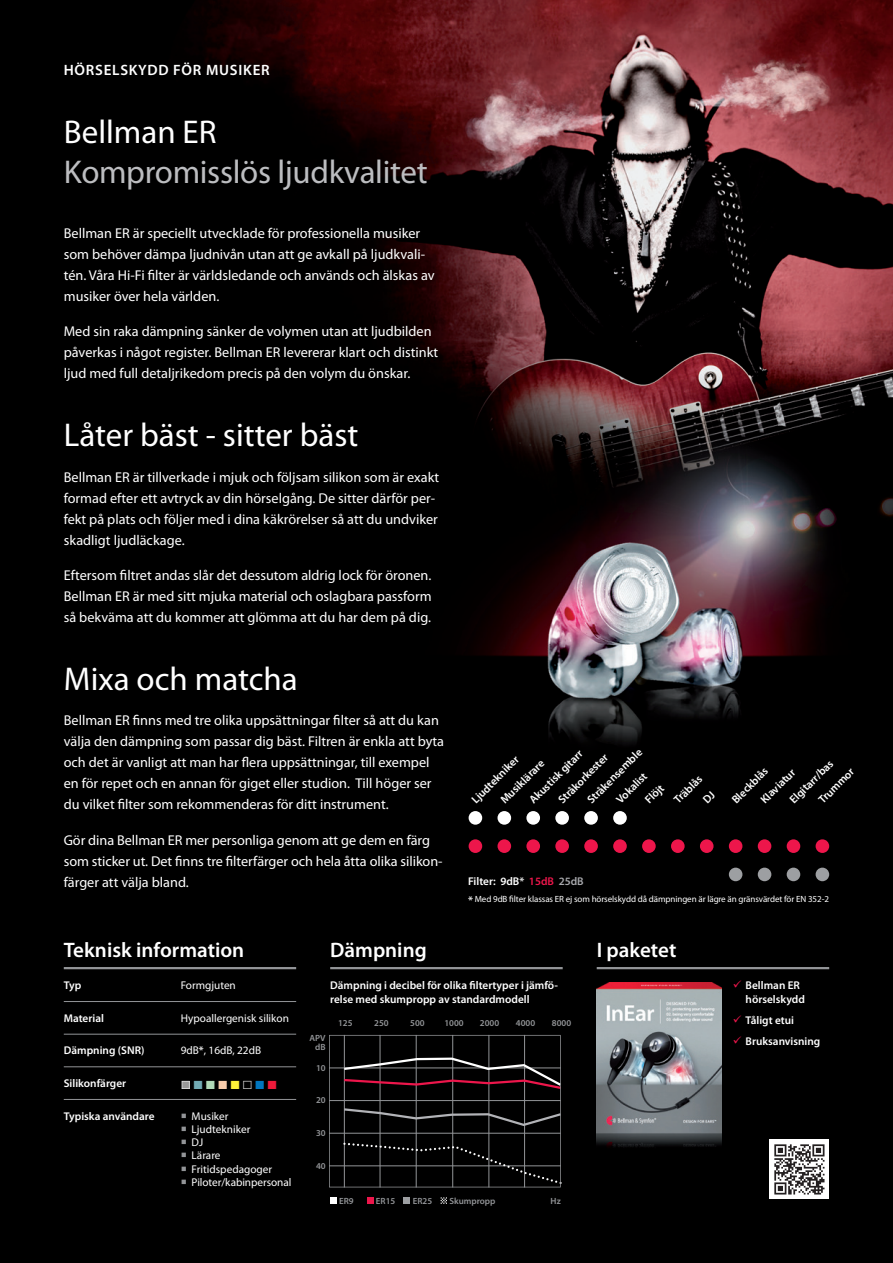
<style>
.page{position:relative;width:893px;height:1263px;background:#fff}
.page>*{position:absolute;margin:0;border:0;box-sizing:border-box;transform-origin:0 0}
.t1{font:33px "Myriad Pro";color:#fff}
.t2{font:33px "Myriad Pro";letter-spacing:-.01em;color:#bcbdc0}
.t3{font:600 21px "Myriad Pro";color:#fff}
.t4{font:600 15px "Myriad Pro";letter-spacing:.05em;color:#fff}
.t5{font:14.25px/21px "Myriad Pro";color:#fff}
.t6{font:600 11.25px/13.5px "Myriad Pro";color:#fff}
.t7{font:11.25px "Myriad Pro";color:#fff}
.t8{font:9px "Myriad Pro";letter-spacing:-.01em;color:#fff}
.t9{font:600 9px "Myriad Pro";color:#939598}
.s1{color:#ed164b}
.s2{color:#a8a9ad}
.s3{font-weight:600;font-size:11.25px}
.s4{font-weight:600}
.s5{color:#939598}
</style>
<div class="page">
<img style="left:0;top:0;width:893px;height:1263px">
<hr style="left:64px;top:967px;width:232px;height:2px;background:#939598">
<hr style="left:64px;top:1001px;width:232px;height:1px;background:#939598">
<hr style="left:64px;top:1034px;width:232px;height:1px;background:#939598">
<hr style="left:64px;top:1066px;width:232px;height:1px;background:#939598">
<hr style="left:64px;top:1099px;width:232px;height:1px;background:#939598">
<svg style="left:329px;top:1035px;width:234px;height:152px;background:#110f10"></svg>
<img style="left:597px;top:983px;width:125px;height:172px">
<hr style="left:330px;top:967px;width:233px;height:2px;background:#939598">
<hr style="left:597px;top:967px;width:232px;height:2px;background:#939598">
<div style="left:330px;top:1197px;width:7px;height:7px;background:#fff"></div>
<div style="left:367px;top:1197px;width:6px;height:7px;background:#ed164b"></div>
<div style="left:770px;top:1140px;width:59px;height:59px;background:#fff"></div>
<svg style="left:774px;top:1144px;width:50px;height:50px"></svg>
<div style="left:404px;top:1197px;width:6px;height:7px;background:#9d9fa2"></div>
<svg style="left:441px;top:1197px;width:6px;height:7px"></svg>
<div style="left:816px;top:839px;width:13px;height:14px;background:#ed164b;border-radius:50%"></div>
<div style="left:787px;top:839px;width:13px;height:14px;background:#ed164b;border-radius:50%"></div>
<div style="left:758px;top:839px;width:13px;height:14px;background:#ed164b;border-radius:50%"></div>
<div style="left:729px;top:839px;width:13px;height:14px;background:#ed164b;border-radius:50%"></div>
<div style="left:700px;top:839px;width:13px;height:14px;background:#ed164b;border-radius:50%"></div>
<div style="left:671px;top:839px;width:14px;height:14px;background:#ed164b;border-radius:50%"></div>
<div style="left:642px;top:839px;width:14px;height:14px;background:#ed164b;border-radius:50%"></div>
<div style="left:613px;top:839px;width:14px;height:14px;background:#ed164b;border-radius:50%"></div>
<div style="left:584px;top:839px;width:14px;height:14px;background:#ed164b;border-radius:50%"></div>
<div style="left:555px;top:839px;width:14px;height:14px;background:#ed164b;border-radius:50%"></div>
<div style="left:526px;top:839px;width:14px;height:14px;background:#ed164b;border-radius:50%"></div>
<div style="left:497px;top:839px;width:14px;height:14px;background:#ed164b;border-radius:50%"></div>
<div style="left:469px;top:839px;width:13px;height:14px;background:#ed164b;border-radius:50%"></div>
<div style="left:816px;top:868px;width:13px;height:13px;background:#9d9fa2;border-radius:50%"></div>
<div style="left:787px;top:868px;width:13px;height:13px;background:#9d9fa2;border-radius:50%"></div>
<div style="left:758px;top:868px;width:13px;height:13px;background:#9d9fa2;border-radius:50%"></div>
<div style="left:729px;top:868px;width:13px;height:13px;background:#9d9fa2;border-radius:50%"></div>
<div style="left:613px;top:811px;width:14px;height:14px;background:#fff;border-radius:50%"></div>
<div style="left:584px;top:811px;width:14px;height:14px;background:#fff;border-radius:50%"></div>
<div style="left:555px;top:811px;width:14px;height:14px;background:#fff;border-radius:50%"></div>
<div style="left:526px;top:811px;width:14px;height:14px;background:#fff;border-radius:50%"></div>
<div style="left:497px;top:811px;width:14px;height:14px;background:#fff;border-radius:50%"></div>
<div style="left:469px;top:811px;width:13px;height:14px;background:#fff;border-radius:50%"></div>
<svg style="left:182px;top:1081px;width:94px;height:8px"></svg>
<svg style="left:703px;top:791px;width:13px;height:13px"></svg>
<p class="t4" style="left:64px;top:60px;width:207px">HÖRSELSKYDD FÖR MUSIKER</p>
<p class="t1" style="left:64px;top:112px;width:154px">Bellman ER</p>
<p class="t2" style="left:64px;top:151px;width:365px">Kompromisslös ljudkvalitet</p>
<p class="t5" style="left:64px;top:222px;width:372px">Bellman ER är speciellt utvecklade för professionella musiker som behöver dämpa ljudnivån utan att ge avkall på ljudkvali&shy;tén. Våra Hi-Fi filter är världsledande och används och älskas av musiker över hela världen.</p>
<p class="t5" style="left:64px;top:321px;width:376px">Med sin raka dämpning sänker de volymen utan att ljudbilden påverkas i något register. Bellman ER levererar klart och distinkt ljud med full detaljrikedom precis på den volym du önskar.</p>
<p class="t1" style="left:64px;top:415px;width:296px">Låter bäst - sitter bäst</p>
<p class="t5" style="left:64px;top:466px;width:377px">Bellman ER är tillverkade i mjuk och följsam silikon som är exakt formad efter ett avtryck av din hörselgång. De sitter därför per&shy;fekt på plats och följer med i dina käkrörelser så att du undviker skadligt ljudläckage.</p>
<p class="t5" style="left:64px;top:564px;width:369px;text-align:justify">Eftersom filtret andas slår det dessutom aldrig lock för öronen.<br>Bellman ER är med sitt mjuka material och oslagbara passform så bekväma att du kommer att glömma att du har dem på dig.</p>
<p class="t1" style="left:64px;top:659px;width:236px">Mixa och matcha</p>
<p class="t5" style="left:64px;top:710px;width:382px">Bellman ER finns med tre olika uppsättningar filter så att du kan välja den dämpning som passar dig bäst. Filtren är enkla att byta och det är vanligt att man har flera uppsättningar, till exempel en för repet och en annan för giget eller studion. Till höger ser du vilket filter som rekommenderas för ditt instrument.</p>
<p class="t5" style="left:64px;top:829px;width:380px">Gör dina Bellman ER mer personliga genom att ge dem en färg som sticker ut. Det finns tre filterfärger och hela åtta olika silikon&shy;färger att välja bland.</p>
<p class="t6" style="left:584px;top:796px;width:74px;rotate:-45deg">Stråkensemble</p>
<p class="t6" style="left:526px;top:796px;width:72px;rotate:-45deg">Akustisk gitarr</p>
<p class="t6" style="left:555px;top:796px;width:67px;rotate:-45deg">Stråkorkester</p>
<p class="t6" style="left:468px;top:796px;width:63px;rotate:-45deg">Ljudtekniker</p>
<p class="t6" style="left:497px;top:796px;width:59px;rotate:-45deg">Musiklärare</p>
<p class="t6" style="left:786px;top:796px;width:58px;rotate:-45deg">Elgitarr/bas</p>
<p class="t6" style="left:642px;top:796px;width:23px;rotate:-45deg">Flöjt</p>
<p class="t6" style="left:671px;top:796px;width:36px;rotate:-45deg">Träblås</p>
<p class="t6" style="left:729px;top:796px;width:47px;rotate:-45deg">Bleckblås</p>
<p class="t6" style="left:815px;top:796px;width:47px;rotate:-45deg">Trummor</p>
<p class="t6" style="left:758px;top:796px;width:45px;rotate:-45deg">Klaviatur</p>
<p class="t6" style="left:613px;top:796px;width:40px;rotate:-45deg">Vokalist</p>
<p class="t6" style="left:468px;top:875px;width:117px">Filter: 9dB* <span class="s1">15dB</span> <span class="s2">25dB</span></p>
<p class="t8" style="left:468px;top:893px;width:362px"><span class="s3">*</span> Med 9dB filter klassas ER ej som hörselskydd då dämpningen är lägre än gränsvärdet för EN 352-2</p>
<p class="t3" style="left:64px;top:936px;width:182px">Teknisk information</p>
<p class="t6" style="left:64px;top:978px;width:19px">Typ</p>
<p class="t7" style="left:181px;top:978px;width:57px">Formgjuten</p>
<p class="t6" style="left:64px;top:1011px;width:42px">Material</p>
<p class="t7" style="left:181px;top:1011px;width:110px">Hypoallergenisk silikon</p>
<p class="t6" style="left:64px;top:1043px;width:82px">Dämpning (SNR)</p>
<p class="t7" style="left:181px;top:1044px;width:82px">9dB<span class="s4">*</span>, 16dB, 22dB</p>
<p class="t6" style="left:64px;top:1076px;width:64px">Silikonfärger</p>
<p class="t6" style="left:64px;top:1109px;width:92px">Typiska användare</p>
<p class="t7" style="left:181px;top:1109px;width:49px"><span class="s5">○</span> Musiker</p>
<p class="t7" style="left:181px;top:1122px;width:71px"><span class="s5">○</span> Ljudtekniker</p>
<p class="t7" style="left:181px;top:1135px;width:24px"><span class="s5">○</span> DJ</p>
<p class="t7" style="left:181px;top:1148px;width:41px"><span class="s5">○</span> Lärare</p>
<p class="t7" style="left:181px;top:1162px;width:93px"><span class="s5">○</span> Fritidspedagoger</p>
<p class="t7" style="left:181px;top:1175px;width:112px"><span class="s5">○</span> Piloter/kabinpersonal</p>
<p class="t3" style="left:330px;top:936px;width:98px">Dämpning</p>
<p class="t3" style="left:597px;top:936px;width:81px">I paketet</p>
<p class="t6" style="left:330px;top:978px;width:229px">Dämpning i decibel för olika filtertyper i jämfö&shy;relse med skumpropp av standardmodell</p>
<p class="t9" style="left:310px;top:1032px;width:18px">APV</p>
<p class="t9" style="left:315px;top:1041px;width:12px">dB</p>
<p class="t9" style="left:316px;top:1062px;width:11px">10</p>
<p class="t9" style="left:316px;top:1094px;width:11px">20</p>
<p class="t9" style="left:316px;top:1127px;width:11px">30</p>
<p class="t9" style="left:316px;top:1160px;width:11px">40</p>
<p class="t9" style="left:338px;top:1017px;width:16px">125</p>
<p class="t9" style="left:374px;top:1017px;width:16px">250</p>
<p class="t9" style="left:410px;top:1017px;width:16px">500</p>
<p class="t9" style="left:444px;top:1017px;width:21px">1000</p>
<p class="t9" style="left:480px;top:1017px;width:21px">2000</p>
<p class="t9" style="left:516px;top:1017px;width:21px">4000</p>
<p class="t9" style="left:552px;top:1017px;width:21px">8000</p>
<p class="t9" style="left:339px;top:1195px;width:16px">ER9</p>
<p class="t9" style="left:376px;top:1195px;width:21px">ER15</p>
<p class="t9" style="left:413px;top:1195px;width:21px">ER25</p>
<p class="t9" style="left:449px;top:1195px;width:47px">Skumpropp</p>
<p class="t9" style="left:551px;top:1195px;width:12px">Hz</p>
<p class="t6" style="left:746px;top:978px;width:61px;text-indent:-13px"><span class="s1">✓</span> Bellman ER hörselskydd</p>
<p class="t6" style="left:733px;top:1013px;width:63px"><span class="s1">✓</span> Tåligt etui</p>
<p class="t6" style="left:733px;top:1034px;width:89px"><span class="s1">✓</span> Bruksanvisning</p>
</div>
